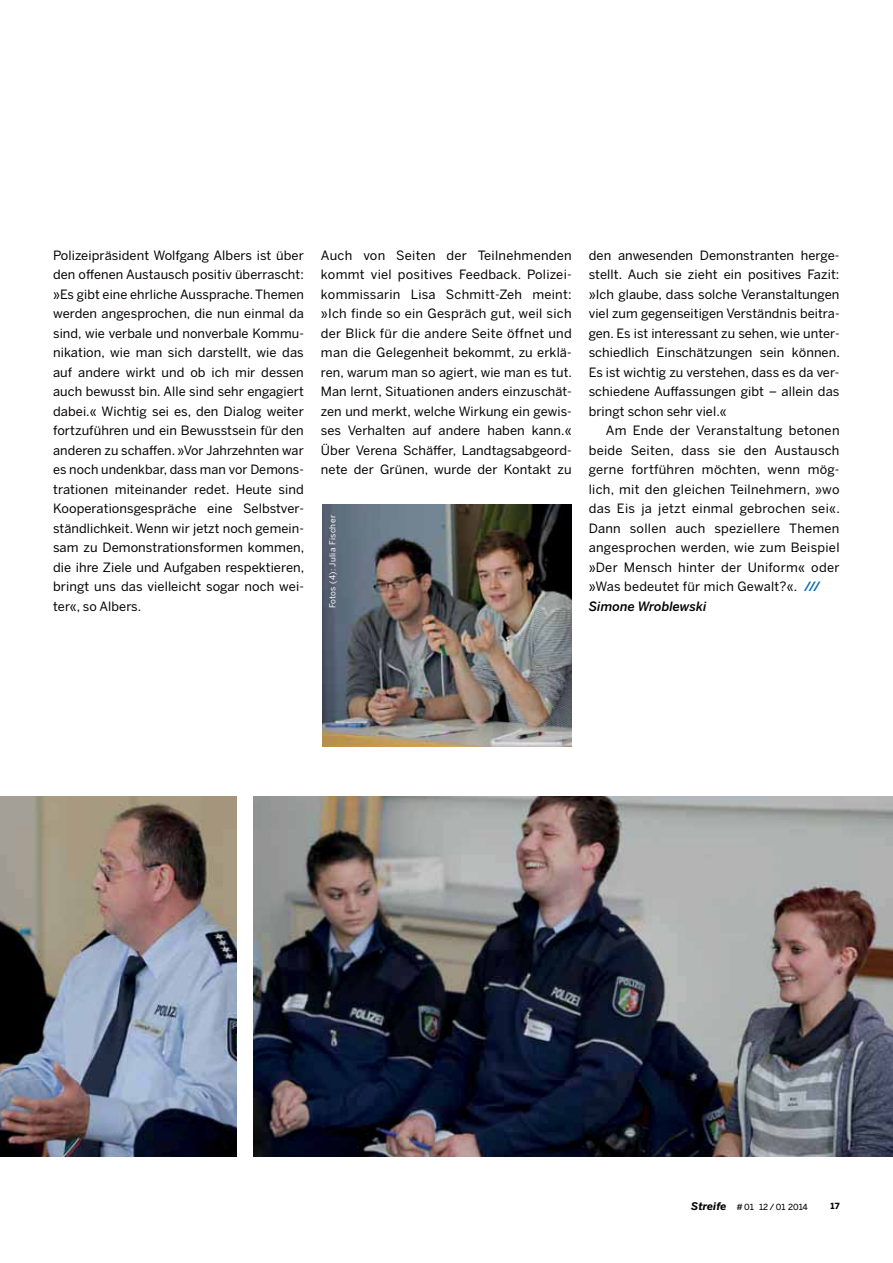
<style>
.page{position:relative;width:893px;height:1263px;background:#fff}
.page>*{position:absolute;margin:0;border:0;box-sizing:border-box;transform-origin:0 0}
.t1{font:12.75px/19.5px "Benton Sans";letter-spacing:.005em;color:#040000;text-align:justify}
.t2{font:italic 500 12.75px "Benton Sans";letter-spacing:.005em;color:#040000}
.t3{font:10.5px "Benton Sans Regular SC";color:#040000}
.t4{font:10.5px "Benton Sans Bold SC";color:#040000}
.t5{font:8.25px "Benton Sans";letter-spacing:.04em;color:#fff}
.s1{font-weight:500;color:#0069ad}
.s2{font-family:"Benton Sans";font-weight:700;font-style:italic}
</style>
<div class="page">
<img style="left:0;top:796px;width:237px;height:360px">
<img style="left:254px;top:796px;width:639px;height:361px">
<img style="left:322px;top:505px;width:250px;height:242px">
<p class="t1" style="left:53px;top:246px;width:253px">Polizeipräsident Wolfgang Albers ist über den offenen Austausch positiv überrascht: »Es gibt eine ehrliche Aussprache. Themen werden angesprochen, die nun einmal da sind, wie verbale und nonverbale Kommu&shy;nikation, wie man sich darstellt, wie das auf andere wirkt und ob ich mir dessen auch bewusst bin. Alle sind sehr engagiert dabei.« Wichtig sei es, den Dialog weiter fortzuführen und ein Bewusstsein für den anderen zu schaffen. »Vor Jahrzehnten war es noch undenkbar, dass man vor Demons&shy;trationen miteinander redet. Heute sind Kooperationsgespräche eine Selbstver&shy;ständlichkeit. Wenn wir jetzt noch gemein&shy;sam zu Demonstrationsformen kommen, die ihre Ziele und Aufgaben respektieren, bringt uns das vielleicht sogar noch wei&shy;ter«, so Albers.</p>
<p class="t1" style="left:321px;top:246px;width:253px">Auch von Seiten der Teilnehmenden kommt viel positives Feedback. Polizei&shy;kommissarin Lisa Schmitt-Zeh meint: »Ich finde so ein Gespräch gut, weil sich der Blick für die andere Seite öffnet und man die Gelegenheit bekommt, zu erklä&shy;ren, warum man so agiert, wie man es tut.<br>Man lernt, Situationen anders einzuschät&shy;zen und merkt, welche Wirkung ein gewis&shy;ses Verhalten auf andere haben kann.« Über Verena Schäffer, Landtagsabgeord&shy;nete der Grünen, wurde der Kontakt zu</p>
<p class="t1" style="left:589px;top:246px;width:253px">den anwesenden Demonstranten herge&shy;stellt. Auch sie zieht ein positives Fazit: »Ich glaube, dass solche Veranstaltungen viel zum gegenseitigen Verständnis beitra&shy;gen. Es ist interessant zu sehen, wie unter&shy;schiedlich Einschätzungen sein können.<br>Es ist wichtig zu verstehen, dass es da ver&shy;schiedene Auffassungen gibt – allein das bringt schon sehr viel.«</p>
<p class="t1" style="left:589px;top:422px;width:253px;text-indent:17px">Am Ende der Veranstaltung betonen beide Seiten, dass sie den Austausch gerne fortführen möchten, wenn mög&shy;lich, mit den gleichen Teilnehmern, »wo das Eis ja jetzt einmal gebrochen sei«.<br>Dann sollen auch speziellere Themen angesprochen werden, wie zum Beispiel »Der Mensch hinter der Uniform« oder »Was bedeutet für mich Gewalt?«. <span class="s1">///</span></p>
<p class="t5" style="left:329px;top:608px;width:95px;rotate:-90deg">Fotos (4): Julia Fischer</p>
<p class="t2" style="left:589px;top:601px;width:119px">Simone Wroblewski</p>
<p class="t3" style="left:691px;top:1200px;width:118px"><span class="s2">Streife</span> # 01 12 / 01 2014</p>
<p class="t4" style="left:830px;top:1200px;width:10px">17</p>
</div>
